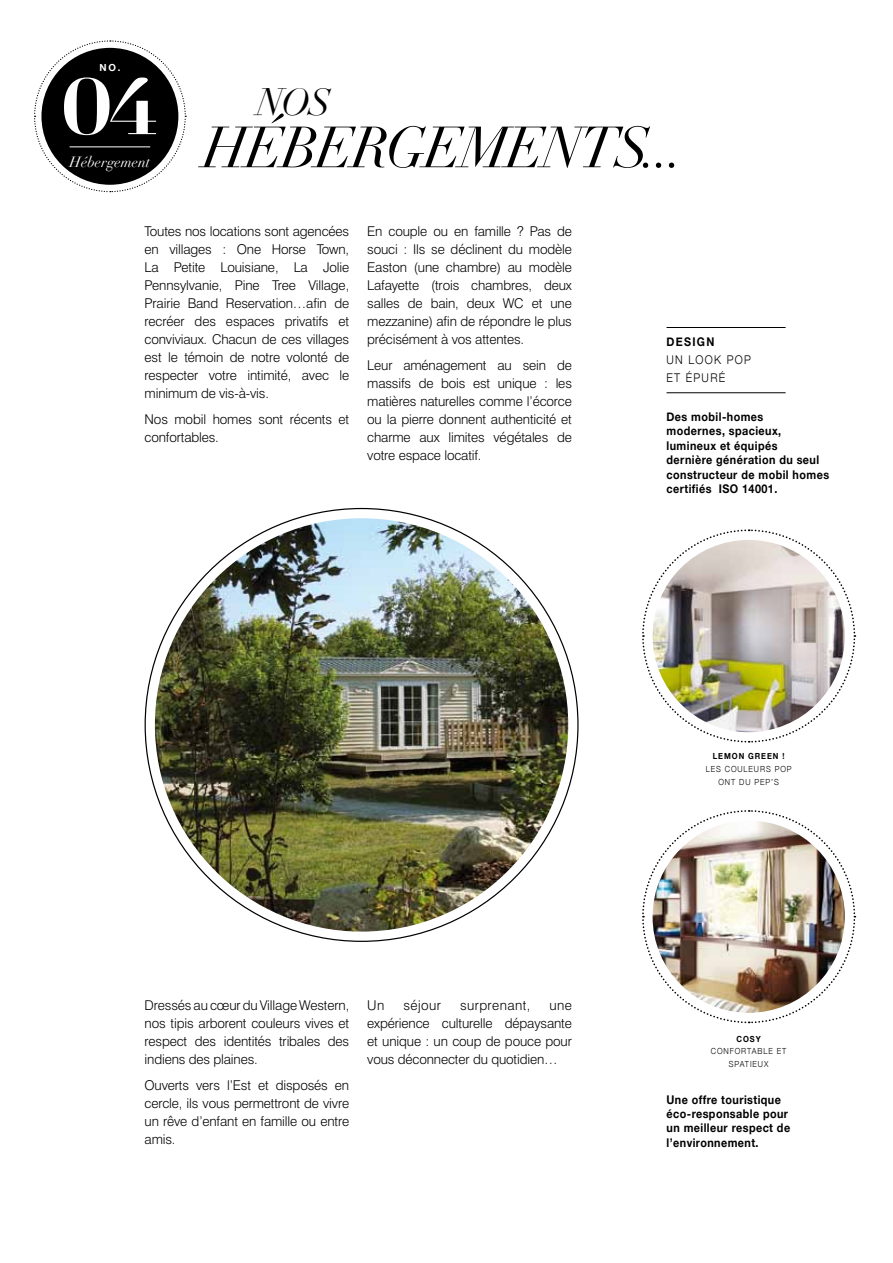
<style>
.page{position:relative;width:893px;height:1263px;background:#fff}
.page>*{position:absolute;margin:0;border:0;box-sizing:border-box;transform-origin:0 0}
.t1{font:700 77.7px "Didot";color:#fff;scale:1.2 1}
.t2{font:italic 57px "Didot";letter-spacing:-.05em;color:#000}
.t3{font:italic 37.5px "Didot";color:#000}
.t4{font:italic 14.55px "Didot";color:#fff}
.t5{font:300 13.5px/18px "Swiss 721 BT";letter-spacing:-.01em;color:#000;text-align:justify}
.t6{font:300 13.5px "Swiss 721 BT";letter-spacing:.03em;color:#000}
.t7{font:700 12px/14.4px "Helvetica Neue";letter-spacing:.04em;color:#000;scale:.9 1}
.t8{font:300 12px/18px "Helvetica Neue";letter-spacing:.12em;color:#000;scale:.9 1}
.t9{font:700 9.75px "Helvetica Neue";color:#fff}
.t10{font:300 8.4px/12.6px "Helvetica Neue";letter-spacing:.12em;color:#000;text-align:center;scale:.9 1}
.t11{font:700 8.4px "Helvetica Neue";letter-spacing:.12em;color:#000;scale:.9 1}
</style>
<div class="page">
<hr style="left:666px;top:327px;width:120px;height:1px;background:#000">
<hr style="left:666px;top:392px;width:120px;height:1px;background:#000">
<img style="left:155px;top:518px;width:413px;height:413px;border-radius:207px">
<svg style="left:642px;top:529px;width:214px;height:214px"></svg>
<img style="left:653px;top:540px;width:192px;height:192px;border-radius:96px">
<svg style="left:642px;top:810px;width:214px;height:214px"></svg>
<img style="left:653px;top:820px;width:192px;height:193px;border-radius:96px">
<svg style="left:34px;top:40px;width:152px;height:153px"></svg>
<div style="left:41px;top:48px;width:137px;height:137px;background:#000;border-radius:50%"></div>
<hr style="left:70px;top:147px;width:80px;height:1px;background:#fff">
<p class="t9" style="left:99px;top:61px;width:22px">NO.</p>
<h1 class="t1" style="left:61px;top:59px;width:83px">04</h1>
<p class="t4" style="left:70px;top:153px;width:82px">Hébergement</p>
<h3 class="t3" style="left:257px;top:79px;width:76px">NOS</h3>
<h2 class="t2" style="left:203px;top:112px;width:483px">HÉBERGEMENTS...</h2>
<p class="t5" style="left:145px;top:222px;width:206px">Toutes nos locations sont agencées en villages : One Horse Town, La Petite Louisiane, La Jolie Pennsylvanie, Pine Tree Village, Prairie Band Reservation…afin de recréer des espaces privatifs et conviviaux. Chacun de ces villages est le témoin de notre volonté de respecter votre intimité, avec le minimum de vis-à-vis.</p>
<p class="t5" style="left:145px;top:410px;width:206px">Nos mobil homes sont récents et confortables.</p>
<p class="t5" style="left:367px;top:222px;width:206px">En couple ou en famille ? Pas de souci : Ils se déclinent du modèle Easton (une chambre) au modèle Lafayette (trois chambres, deux salles de bain, deux WC et une mezzanine) afin de répondre le plus précisément à vos attentes.</p>
<p class="t5" style="left:367px;top:356px;width:206px">Leur aménagement au sein de massifs de bois est unique : les matières naturelles comme l’écorce ou la pierre donnent authenticité et charme aux limites végétales de votre espace locatif.</p>
<p class="t7" style="left:666px;top:334px;width:55px">DESIGN</p>
<p class="t8" style="left:666px;top:350px;width:95px">UN LOOK POP<br>ET ÉPURÉ</p>
<p class="t7" style="left:666px;top:409px;width:182px">Des mobil-homes<br>modernes, spacieux, lumineux et équipés<br>dernière génération du seul constructeur de mobil homes certifiés ISO 14001.</p>
<p class="t5" style="left:145px;top:996px;width:206px">Dressés au cœur du Village Western, nos tipis arborent couleurs vives et respect des identités tribales des indiens des plaines.</p>
<p class="t5" style="left:145px;top:1076px;width:206px">Ouverts vers l’Est et disposés en cercle, ils vous permettront de vivre un rêve d’enfant en famille ou entre amis.</p>
<p class="t5" style="left:367px;top:996px;width:19px">Un</p>
<p class="t5" style="left:403px;top:996px;width:39px">séjour</p>
<p class="t6" style="left:460px;top:997px;width:72px">surprenant,</p>
<p class="t5" style="left:367px;top:996px;width:206px;text-indent:182px">une expérience culturelle dépaysante et unique : un coup de pouce pour vous déconnecter du quotidien…</p>
<p class="t11" style="left:713px;top:751px;width:81px">LEMON GREEN !</p>
<p class="t10" style="left:706px;top:762px;width:97px">LES COULEURS POP<br>ONT DU PEP’S</p>
<p class="t11" style="left:737px;top:1033px;width:28px">COSY</p>
<p class="t10" style="left:711px;top:1045px;width:86px">CONFORTABLE ET<br>SPATIEUX</p>
<p class="t7" style="left:666px;top:1092px;width:139px">Une offre touristique éco-responsable pour un meilleur respect de l’environnement.</p>
</div>
